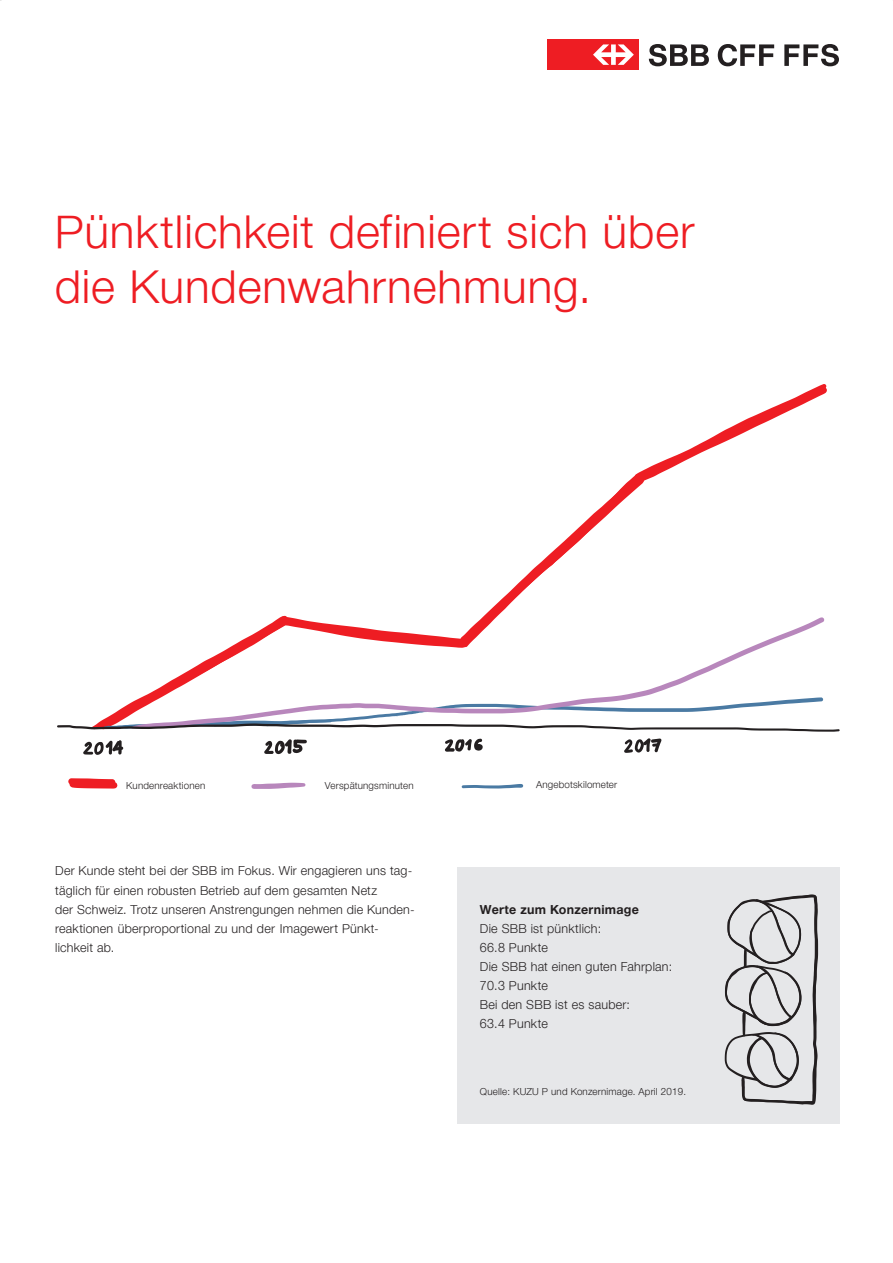
<style>
.page{position:relative;width:893px;height:1263px;background:#fff}
.page>*{position:absolute;margin:0;border:0;box-sizing:border-box;transform-origin:0 0}
.t1{font:300 45.75px/55.1px "SBB";letter-spacing:.02em;color:#ee1d23}
.t2{font:300 12.45px/19px "SBB";letter-spacing:.02em;color:#231f20}
.t3{font:700 12.45px "SBB";letter-spacing:.02em;color:#231f20}
.t4{font:300 9.75px "SBB";letter-spacing:.02em;color:#231f20}
</style>
<div class="page">
<svg style="left:649px;top:44px;width:60px;height:22px"></svg>
<svg style="left:718px;top:44px;width:56px;height:22px"></svg>
<svg style="left:784px;top:44px;width:55px;height:22px"></svg>
<div style="left:547px;top:39px;width:92px;height:31px;background:#ee1d23"></div>
<svg style="left:593px;top:44px;width:41px;height:21px"></svg>
<svg style="left:57px;top:384px;width:783px;height:348px"></svg>
<svg style="left:83px;top:740px;width:40px;height:15px"></svg>
<svg style="left:264px;top:739px;width:43px;height:15px"></svg>
<svg style="left:445px;top:739px;width:38px;height:13px"></svg>
<svg style="left:624px;top:738px;width:37px;height:15px"></svg>
<svg style="left:68px;top:778px;width:50px;height:10px"></svg>
<svg style="left:251px;top:783px;width:55px;height:6px"></svg>
<svg style="left:462px;top:784px;width:61px;height:4px"></svg>
<div style="left:457px;top:867px;width:383px;height:257px;background:#e6e7e9"></div>
<svg style="left:725px;top:894px;width:93px;height:211px"></svg>
<h1 class="t1" style="left:55px;top:202px;width:641px">Pünktlichkeit definiert sich über die Kundenwahrnehmung.</h1>
<p class="t4" style="left:126px;top:778px;width:81px">Kundenreaktionen</p>
<p class="t4" style="left:325px;top:778px;width:90px">Verspätungsminuten</p>
<p class="t4" style="left:536px;top:778px;width:82px">Angebotskilometer</p>
<p class="t2" style="left:55px;top:861px;width:361px">Der Kunde steht bei der SBB im Fokus. Wir engagieren uns tag&shy;täglich für einen robusten Betrieb auf dem gesamten Netz<br>der Schweiz. Trotz unseren Anstrengungen nehmen die Kunden&shy;reaktionen überproportional zu und der Imagewert Pünkt&shy;lichkeit ab.</p>
<p class="t3" style="left:480px;top:900px;width:161px">Werte zum Konzernimage</p>
<p class="t2" style="left:480px;top:918px;width:194px">Die SBB ist pünktlich:<br>66.8 Punkte<br>Die SBB hat einen guten Fahrplan:<br>70.3 Punkte<br>Bei den SBB ist es sauber:<br>63.4 Punkte</p>
<p class="t4" style="left:480px;top:1085px;width:208px">Quelle: KUZU P und Konzernimage. April 2019.</p>
</div>
